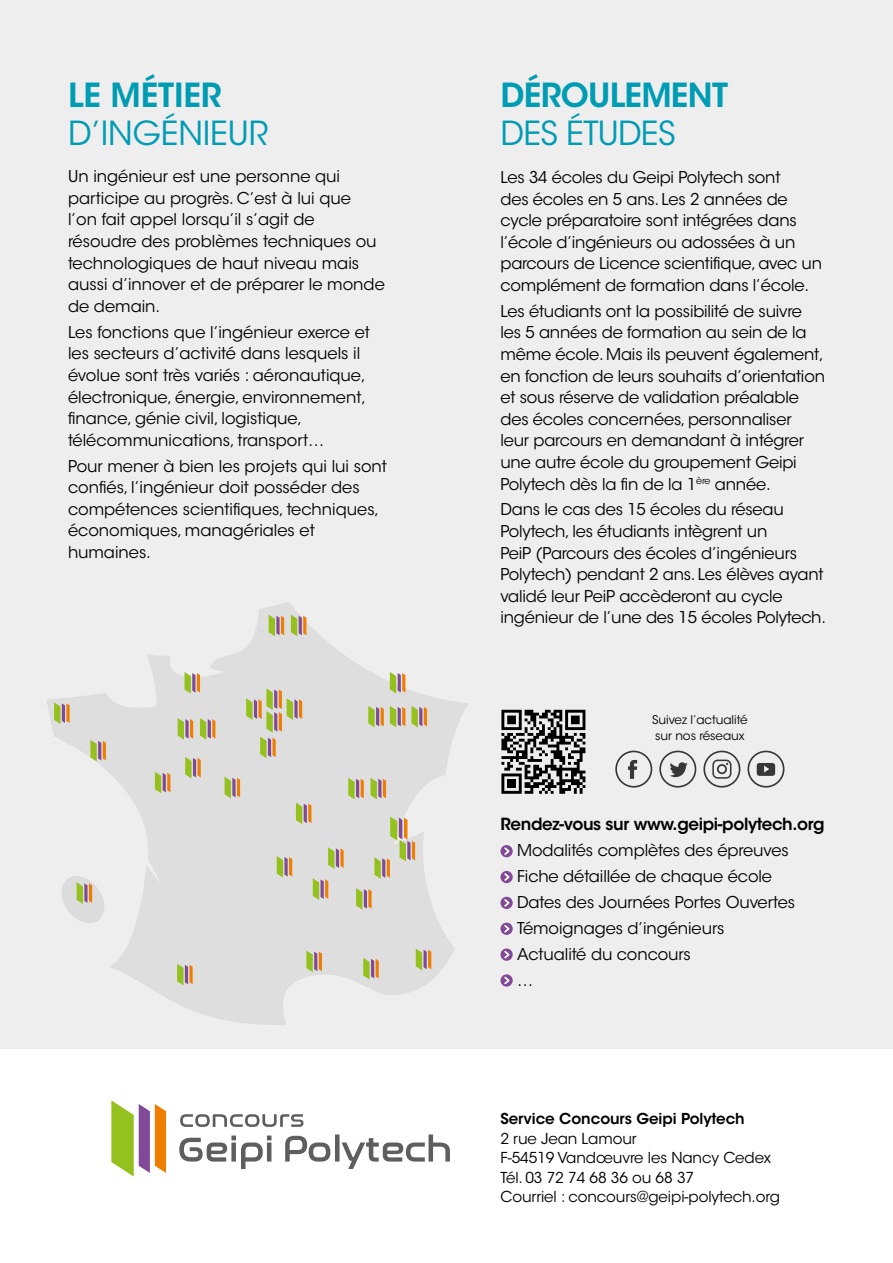
<style>
.page{position:relative;width:893px;height:1263px;background:#fff}
.page>*{position:absolute;margin:0;border:0;box-sizing:border-box;transform-origin:0 0}
.t1{font:33px "ITC Avant Garde Std";letter-spacing:-.005em;color:#009cb4}
.t2{font:600 33px "ITC Avant Garde Std";letter-spacing:-.02em;color:#009cb4}
.t3{font:600 16.65px "ITC Avant Garde Std";letter-spacing:-.02em;color:#000}
.t4{font:16.2px/21.6px "ITC Avant Garde Std";letter-spacing:-.01em;color:#000}
.t5{font:15px/19.5px "ITC Avant Garde Std";letter-spacing:-.005em;color:#000}
.t6{font:600 15px "ITC Avant Garde Std";letter-spacing:-.005em;color:#000}
.t7{font:12px/15.8px "ITC Avant Garde Std";letter-spacing:-.005em;color:#000}
</style>
<div class="page">
<div style="left:0;top:0;width:893px;height:1048px;background:#eee"></div>
<svg style="left:501px;top:710px;width:84px;height:84px"></svg>
<svg style="left:500px;top:845px;width:13px;height:12px"></svg>
<svg style="left:503px;top:846px;width:8px;height:11px"></svg>
<svg style="left:500px;top:871px;width:13px;height:12px"></svg>
<svg style="left:503px;top:871px;width:8px;height:11px"></svg>
<svg style="left:500px;top:897px;width:13px;height:12px"></svg>
<svg style="left:503px;top:897px;width:8px;height:11px"></svg>
<svg style="left:500px;top:923px;width:13px;height:12px"></svg>
<svg style="left:503px;top:923px;width:8px;height:11px"></svg>
<svg style="left:500px;top:948px;width:13px;height:13px"></svg>
<svg style="left:503px;top:949px;width:8px;height:11px"></svg>
<svg style="left:500px;top:974px;width:13px;height:12px"></svg>
<svg style="left:503px;top:975px;width:8px;height:11px"></svg>
<svg style="left:180px;top:1114px;width:123px;height:13px"></svg>
<svg style="left:179px;top:1135px;width:92px;height:34px"></svg>
<hr style="left:267px;top:1142px;width:4px;height:19px;background:#5f5e5e">
<div style="left:335px;top:1134px;width:5px;height:27px;background:#5f5e5e"></div>
<svg style="left:342px;top:1134px;width:108px;height:35px"></svg>
<svg style="left:285px;top:1136px;width:45px;height:25px"></svg>
<svg style="left:111px;top:1100px;width:55px;height:76px"></svg>
<svg style="left:47px;top:602px;width:421px;height:423px;fill:#dedede"></svg>
<svg style="left:416px;top:949px;width:15px;height:21px"></svg>
<svg style="left:363px;top:958px;width:16px;height:21px"></svg>
<svg style="left:306px;top:950px;width:16px;height:22px"></svg>
<svg style="left:177px;top:964px;width:16px;height:21px"></svg>
<svg style="left:59px;top:873px;width:47px;height:53px"></svg>
<svg style="left:155px;top:772px;width:15px;height:21px"></svg>
<svg style="left:185px;top:757px;width:16px;height:21px"></svg>
<svg style="left:225px;top:777px;width:15px;height:21px"></svg>
<svg style="left:296px;top:802px;width:15px;height:22px"></svg>
<svg style="left:277px;top:856px;width:15px;height:21px"></svg>
<svg style="left:54px;top:702px;width:16px;height:22px"></svg>
<svg style="left:184px;top:672px;width:16px;height:22px"></svg>
<svg style="left:313px;top:878px;width:15px;height:22px"></svg>
<svg style="left:356px;top:888px;width:16px;height:22px"></svg>
<svg style="left:328px;top:847px;width:16px;height:22px"></svg>
<svg style="left:348px;top:778px;width:16px;height:21px"></svg>
<svg style="left:371px;top:778px;width:15px;height:21px"></svg>
<svg style="left:178px;top:718px;width:15px;height:22px"></svg>
<svg style="left:200px;top:718px;width:15px;height:22px"></svg>
<svg style="left:390px;top:706px;width:15px;height:21px"></svg>
<svg style="left:368px;top:706px;width:16px;height:21px"></svg>
<svg style="left:411px;top:706px;width:16px;height:21px"></svg>
<svg style="left:390px;top:672px;width:15px;height:22px"></svg>
<svg style="left:269px;top:615px;width:15px;height:21px"></svg>
<svg style="left:291px;top:615px;width:15px;height:21px"></svg>
<svg style="left:246px;top:688px;width:56px;height:70px"></svg>
<svg style="left:90px;top:740px;width:16px;height:21px"></svg>
<svg style="left:374px;top:816px;width:41px;height:63px"></svg>
<div style="left:615px;top:751px;width:37px;height:37px;border:2px solid #000;border-radius:50%"></div>
<svg style="left:628px;top:760px;width:9px;height:19px"></svg>
<div style="left:659px;top:751px;width:37px;height:37px;border:2px solid #000;border-radius:18px"></div>
<svg style="left:670px;top:762px;width:18px;height:15px"></svg>
<div style="left:703px;top:751px;width:37px;height:37px;border:2px solid #000;border-radius:18px"></div>
<svg style="left:712px;top:759px;width:19px;height:20px"></svg>
<div style="left:747px;top:751px;width:37px;height:37px;border:2px solid #000;border-radius:18px"></div>
<svg style="left:757px;top:763px;width:18px;height:13px"></svg>
<h1 class="t2" style="left:68px;top:74px;width:155px">LE MÉTIER</h1>
<h1 class="t1" style="left:68px;top:113px;width:202px">D’INGÉNIEUR</h1>
<p class="t4" style="left:68px;top:166px;width:318px">Un ingénieur est une personne qui participe au progrès. C’est à lui que<br>l’on fait appel lorsqu’il s’agit de résoudre des problèmes techniques ou technologiques de haut niveau mais aussi d’innover et de préparer le monde de demain.</p>
<p class="t4" style="left:68px;top:321px;width:304px">Les fonctions que l’ingénieur exerce et les secteurs d’activité dans lesquels il évolue sont très variés : aéronautique, électronique, énergie, environnement, finance, génie civil, logistique, télécommunications, transport…</p>
<p class="t4" style="left:68px;top:455px;width:320px">Pour mener à bien les projets qui lui sont confiés, l’ingénieur doit posséder des compétences scientifiques, techniques, économiques, managériales et humaines.</p>
<h1 class="t2" style="left:500px;top:74px;width:229px">DÉROULEMENT</h1>
<h1 class="t1" style="left:500px;top:113px;width:177px">DES ÉTUDES</h1>
<p class="t4" style="left:500px;top:166px;width:323px">Les 34 écoles du Geipi Polytech sont<br>des écoles en 5 ans. Les 2 années de cycle préparatoire sont intégrées dans l’école d’ingénieurs ou adossées à un parcours de Licence scientifique, avec un complément de formation dans l’école.</p>
<p class="t4" style="left:500px;top:300px;width:326px">Les étudiants ont la possibilité de suivre les 5 années de formation au sein de la même école. Mais ils peuvent également, en fonction de leurs souhaits d’orientation et sous réserve de validation préalable des écoles concernées, personnaliser<br>leur parcours en demandant à intégrer une autre école du groupement Geipi Polytech dès la fin de la 1<sup>ère</sup> année.</p>
<p class="t4" style="left:500px;top:499px;width:327px">Dans le cas des 15 écoles du réseau Polytech, les étudiants intègrent un<br>PeiP (Parcours des écoles d’ingénieurs Polytech) pendant 2 ans. Les élèves ayant validé leur PeiP accèderont au cycle ingénieur de l’une des 15 écoles Polytech.</p>
<p class="t7" style="left:652px;top:712px;width:97px">Suivez l’actualité sur nos réseaux</p>
<p class="t3" style="left:500px;top:814px;width:326px">Rendez-vous sur www.geipi-polytech.org</p>
<p class="t4" style="left:517px;top:838px;width:280px;line-height:25.8px">Modalités complètes des épreuves<br>Fiche détaillée de chaque école<br>Dates des Journées Portes Ouvertes<br>Témoignages d’ingénieurs<br>Actualité du concours<br>…</p>
<p class="t6" style="left:500px;top:1109px;width:246px">Service Concours Geipi Polytech</p>
<p class="t5" style="left:500px;top:1129px;width:281px">2 rue Jean Lamour<br>F-54519 Vandœuvre les Nancy Cedex<br>Tél. 03 72 74 68 36 ou 68 37<br>Courriel : concours@geipi-polytech.org</p>
</div>
